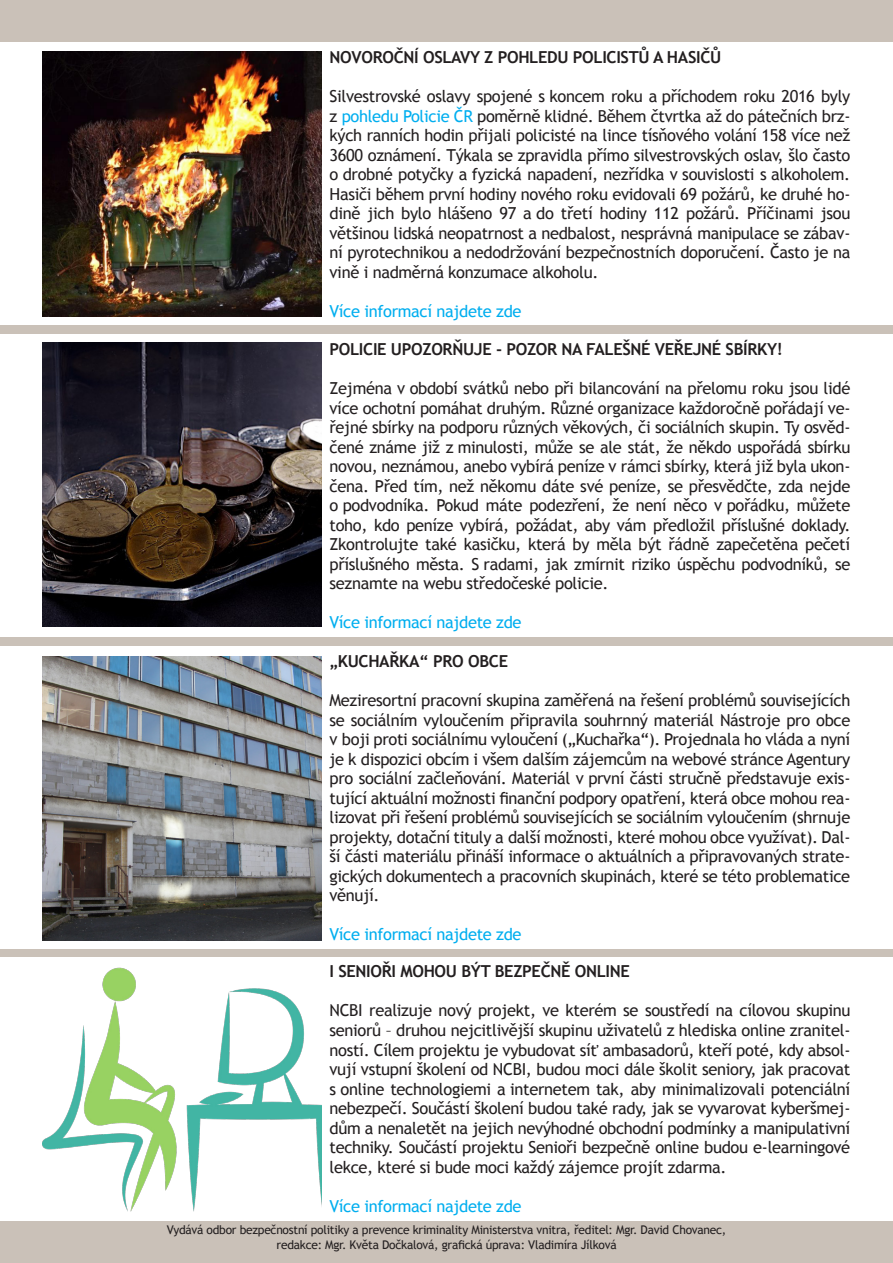
<style>
.page{position:relative;width:893px;height:1263px;background:#cac1b8}
.page>*{position:absolute;margin:0;border:0;box-sizing:border-box;transform-origin:0 0}
.Normální{font:16.5px/19.5px "Trebuchet MS";letter-spacing:-.02em;color:#231f20;text-align:justify}
.Normální-2{font:700 16.5px "Trebuchet MS";letter-spacing:-.02em;color:#231f20}
.Normální-3{font:16.5px "Trebuchet MS";letter-spacing:-.02em;color:#00aeef}
.Normální-4{font:12px "Trebuchet MS";letter-spacing:-.02em;color:#231f20}
.s1{color:#00aeef}
</style>
<div class="page">
<div style="left:0;top:646px;width:893px;height:303px;background:#fff"></div>
<div style="left:0;top:334px;width:893px;height:303px;background:#fff"></div>
<img style="left:43px;top:343px;width:278px;height:283px">
<div style="left:0;top:957px;width:893px;height:263px;background:#fff"></div>
<img style="left:43px;top:967px;width:278px;height:245px">
<div style="left:0;top:43px;width:893px;height:282px;background:#fff"></div>
<img style="left:43px;top:51px;width:278px;height:266px">
<img style="left:43px;top:656px;width:278px;height:285px">
<p class="Normální-2" style="left:330px;top:47px;width:393px">NOVOROČNÍ OSLAVY Z POHLEDU POLICISTŮ A HASIČŮ</p>
<p class="Normální" style="left:330px;top:87px;width:522px">Silvestrovské oslavy spojené s koncem roku a příchodem roku 2016 byly z <span class="s1">pohledu Policie ČR</span> poměrně klidné. Během čtvrtka až do pátečních brz&shy;kých ranních hodin přijali policisté na lince tísňového volání 158 více než 3600 oznámení. Týkala se zpravidla přímo silvestrovských oslav, šlo často o drobné potyčky a fyzická napadení, nezřídka v souvislosti s alkoholem.<br>Hasiči během první hodiny nového roku evidovali 69 požárů, ke druhé ho&shy;dině jich bylo hlášeno 97 a do třetí hodiny 112 požárů. Příčinami jsou většinou lidská neopatrnost a nedbalost, nesprávná manipulace se zábav&shy;ní pyrotechnikou a nedodržování bezpečnostních doporučení. Často je na vině i nadměrná konzumace alkoholu.</p>
<p class="Normální-3" style="left:330px;top:301px;width:193px">Více informací najdete zde</p>
<p class="Normální-2" style="left:330px;top:339px;width:455px">POLICIE UPOZORŇUJE - POZOR NA FALEŠNÉ VEŘEJNÉ SBÍRKY!</p>
<p class="Normální" style="left:330px;top:379px;width:522px">Zejména v období svátků nebo při bilancování na přelomu roku jsou lidé více ochotní pomáhat druhým. Různé organizace každoročně pořádají ve&shy;řejné sbírky na podporu různých věkových, či sociálních skupin. Ty osvěd&shy;čené známe již z minulosti, může se ale stát, že někdo uspořádá sbírku novou, neznámou, anebo vybírá peníze v rámci sbírky, která již byla ukon&shy;čena. Před tím, než někomu dáte své peníze, se přesvědčte, zda nejde o podvodníka. Pokud máte podezření, že není něco v pořádku, můžete toho, kdo peníze vybírá, požádat, aby vám předložil příslušné doklady.<br>Zkontrolujte také kasičku, která by měla být řádně zapečetěna pečetí příslušného města. S radami, jak zmírnit riziko úspěchu podvodníků, se seznamte na webu středočeské policie.</p>
<p class="Normální-3" style="left:330px;top:612px;width:193px">Více informací najdete zde</p>
<p class="Normální-2" style="left:330px;top:651px;width:180px">„KUCHAŘKA“ PRO OBCE</p>
<p class="Normální" style="left:330px;top:691px;width:522px">Meziresortní pracovní skupina zaměřená na řešení problémů souvisejících se sociálním vyloučením připravila souhrnný materiál Nástroje pro obce v boji proti sociálnímu vyloučení („Kuchařka“). Projednala ho vláda a nyní je k dispozici obcím i všem dalším zájemcům na webové stránce Agentury pro sociální začleňování. Materiál v první části stručně představuje exis&shy;tující aktuální možnosti finanční podpory opatření, která obce mohou rea&shy;lizovat při řešení problémů souvisejících se sociálním vyloučením (shrnuje projekty, dotační tituly a další možnosti, které mohou obce využívat). Dal&shy;ší části materiálu přináší informace o aktuálních a připravovaných strate&shy;gických dokumentech a pracovních skupinách, které se této problematice věnují.</p>
<p class="Normální-3" style="left:330px;top:924px;width:193px">Více informací najdete zde</p>
<p class="Normální-2" style="left:330px;top:961px;width:302px">I SENIOŘI MOHOU BÝT BEZPEČNĚ ONLINE</p>
<p class="Normální" style="left:330px;top:1001px;width:522px">NCBI realizuje nový projekt, ve kterém se soustředí na cílovou skupinu seniorů – druhou nejcitlivější skupinu uživatelů z hlediska online zranitel&shy;ností. Cílem projektu je vybudovat síť ambasadorů, kteří poté, kdy absol&shy;vují vstupní školení od NCBI, budou moci dále školit seniory, jak pracovat s online technologiemi a internetem tak, aby minimalizovali potenciální nebezpečí. Součástí školení budou také rady, jak se vyvarovat kyberšmej&shy;dům a nenaletět na jejich nevýhodné obchodní podmínky a manipulativní techniky. Součástí projektu Senioři bezpečně online budou e-learningové lekce, které si bude moci každý zájemce projít zdarma.</p>
<p class="Normální-3" style="left:330px;top:1196px;width:193px">Více informací najdete zde</p>
<p class="Normální-4" style="left:167px;top:1222px;width:561px">Vydává odbor bezpečnostní politiky a prevence kriminality Ministerstva vnitra, ředitel: Mgr. David Chovanec,</p>
<p class="Normální-4" style="left:277px;top:1237px;width:342px">redakce: Mgr. Květa Dočkalová, grafická úprava: Vladimíra Jílková</p>
</div>
